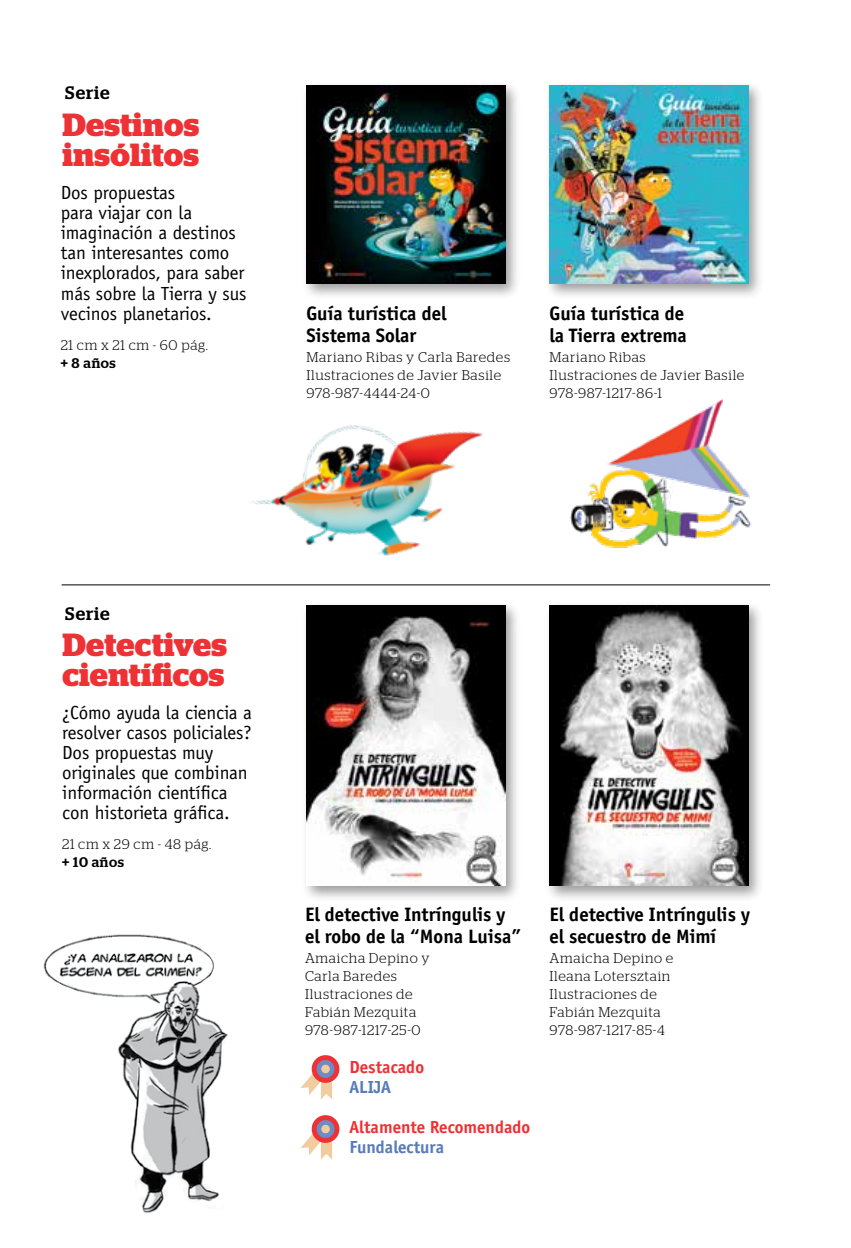
<style>
.page{position:relative;width:851px;height:1248px;background:#fff}
.page>*{position:absolute;margin:0;border:0;box-sizing:border-box;transform-origin:0 0}
.t1{font:700 32px/30px "Stag";letter-spacing:.01em;color:#ee3135}
.t2{font:700 20px/22px "Officina Sans";color:#000}
.t3{font:19px/20px "Officina Sans";letter-spacing:-.005em;color:#000}
.t4{font:700 18px "Officina Sans";color:#ee3135}
.t5{font:700 18px "Officina Sans";color:#587abc}
.t6{font:500 18px "Stag";letter-spacing:.05em;color:#000}
.t7{font:300 14px/18px "Stag";letter-spacing:.05em;color:#000}
.t8{font:500 14px "Stag";letter-spacing:.045em;color:#000}
</style>
<div class="page">
<img style="left:43px;top:934px;width:185px;height:279px">
<img style="left:228px;top:425px;width:266px;height:161px">
<img style="left:570px;top:399px;width:182px;height:149px">
<div style="left:301px;top:80px;width:220px;height:220px;background:#000;opacity:.4"></div>
<img style="left:306px;top:85px;width:199px;height:198px">
<div style="left:544px;top:80px;width:220px;height:220px;background:#000;opacity:.4"></div>
<img style="left:549px;top:85px;width:199px;height:198px">
<svg style="left:301px;top:1055px;width:39px;height:44px"></svg>
<svg style="left:301px;top:1115px;width:39px;height:44px"></svg>
<div style="left:301px;top:600px;width:220px;height:302px;background:#000;opacity:.4"></div>
<img style="left:306px;top:605px;width:199px;height:280px">
<div style="left:544px;top:600px;width:220px;height:302px;background:#000;opacity:.4"></div>
<img style="left:549px;top:605px;width:199px;height:280px">
<hr style="left:62px;top:584px;width:708px;height:1px;background:#000">
<p class="t6" style="left:65px;top:82px;width:46px">Serie</p>
<h1 class="t1" style="left:62px;top:109px;width:138px">Destinos insólitos</h1>
<h3 class="t3" style="left:61px;top:183px;width:187px">Dos propuestas<br>para viajar con la imaginación a destinos tan interesantes como inexplorados, para saber más sobre la Tierra y sus vecinos planetarios.</h3>
<p class="t7" style="left:61px;top:335px;width:149px">21 cm x 21 cm - 60 pág.</p>
<p class="t8" style="left:61px;top:354px;width:57px">+ 8 años</p>
<h2 class="t2" style="left:306px;top:302px;width:141px">Guía turística del<br>Sistema Solar</h2>
<p class="t7" style="left:306px;top:348px;width:205px">Mariano Ribas y Carla Baredes<br>Ilustraciones de Javier Basile<br>978-987-4444-24-0</p>
<h2 class="t2" style="left:549px;top:302px;width:139px">Guía turística de la Tierra extrema</h2>
<p class="t7" style="left:549px;top:348px;width:196px">Mariano Ribas<br>Ilustraciones de Javier Basile<br>978-987-1217-86-1</p>
<p class="t6" style="left:65px;top:603px;width:46px">Serie</p>
<h1 class="t1" style="left:62px;top:630px;width:166px">Detectives científicos</h1>
<h3 class="t3" style="left:62px;top:702px;width:191px">¿Cómo ayuda la ciencia a resolver casos policiales?<br>Dos propuestas muy originales que combinan información científica con historieta gráfica.</h3>
<p class="t7" style="left:62px;top:834px;width:151px">21 cm x 29 cm - 48 pág.</p>
<p class="t8" style="left:62px;top:853px;width:63px">+ 10 años</p>
<h2 class="t2" style="left:305px;top:902px;width:217px">El detective Intríngulis y el robo de la “Mona Luisa”</h2>
<p class="t7" style="left:305px;top:948px;width:126px">Amaicha Depino y<br>Carla Baredes<br>Ilustraciones de<br>Fabián Mezquita<br>978-987-1217-25-0</p>
<p class="t4" style="left:349px;top:1055px;width:76px">Destacado</p>
<p class="t5" style="left:349px;top:1075px;width:43px">ALIJA</p>
<p class="t4" style="left:349px;top:1115px;width:182px">Altamente Recomendado</p>
<p class="t5" style="left:349px;top:1135px;width:96px">Fundalectura</p>
<h2 class="t2" style="left:549px;top:902px;width:202px">El detective Intríngulis y el secuestro de Mimí</h2>
<p class="t7" style="left:549px;top:948px;width:125px">Amaicha Depino e<br>Ileana Lotersztain<br>Ilustraciones de<br>Fabián Mezquita<br>978-987-1217-85-4</p>
</div>
